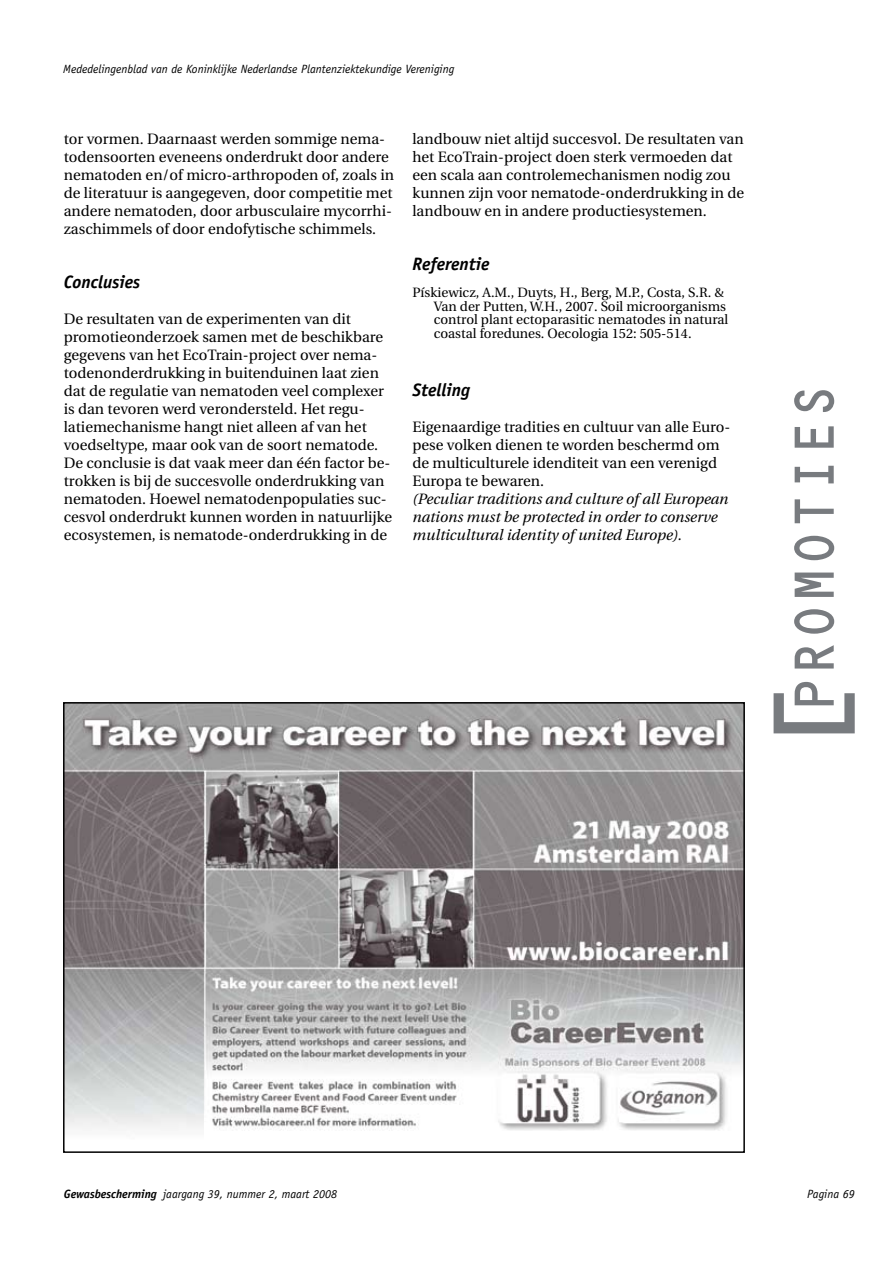
<style>
.page{position:relative;width:893px;height:1263px;background:#fff}
.page>*{position:absolute;margin:0;border:0;box-sizing:border-box;transform-origin:0 0}
.t1{font:109.5px "OCR C Regular";color:#787b7f}
.t2{font:57.6px "OCR C Regular";color:#787b7f;scale:.88 1}
.t3{font:italic 700 18px "Officina Sans";color:#000}
.t4{font:15px/18px "Utopia";color:#000}
.t5{font:italic 15px/18px "Utopia";color:#000}
.t6{font:13.5px/13.5px "Utopia";color:#000}
.t7{font:italic 12px "Officina Sans";color:#000}
.s1{font-weight:700}
</style>
<div class="page">
<img style="left:66px;top:705px;width:676px;height:426px">
<div style="left:63px;top:702px;width:682px;height:451px;border:2px solid #000"></div>
<p class="t7" style="left:63px;top:62px;width:392px">Mededelingenblad van de Koninklijke Nederlandse Plantenziektekundige Vereniging</p>
<p class="t4" style="left:64px;top:130px;width:332px">tor vormen. Daarnaast werden sommige nema&shy;todensoorten eveneens onderdrukt door andere nematoden en/of micro-arthropoden of, zoals in de literatuur is aangegeven, door competitie met andere nematoden, door arbusculaire mycorrhi&shy;zaschimmels of door endofytische schimmels.</p>
<p class="t3" style="left:64px;top:271px;width:78px">Conclusies</p>
<p class="t4" style="left:64px;top:310px;width:330px">De resultaten van de experimenten van dit promotieonderzoek samen met de beschikbare gegevens van het EcoTrain-project over nema&shy;todenonderdrukking in buitenduinen laat zien dat de regulatie van nematoden veel complexer is dan tevoren werd verondersteld. Het regu&shy;latiemechanisme hangt niet alleen af van het voedseltype, maar ook van de soort nematode.<br>De conclusie is dat vaak meer dan één factor be&shy;trokken is bij de succesvolle onderdrukking van nematoden. Hoewel nematodenpopulaties suc&shy;cesvol onderdrukt kunnen worden in natuurlijke ecosystemen, is nematode-onderdrukking in de</p>
<p class="t4" style="left:412px;top:130px;width:333px">landbouw niet altijd succesvol. De resultaten van het EcoTrain-project doen sterk vermoeden dat een scala aan controlemechanismen nodig zou kunnen zijn voor nematode-onderdrukking in de landbouw en in andere productiesystemen.</p>
<p class="t3" style="left:412px;top:253px;width:79px">Referentie</p>
<p class="t6" style="left:434px;top:286px;width:296px;text-indent:-21px">Pískiewicz, A.M., Duyts, H., Berg, M.P., Costa, S.R. &amp; Van der Putten, W.H., 2007. Soil microorganisms control plant ectoparasitic nematodes in natural coastal foredunes. Oecologia 152: 505-514.</p>
<p class="t3" style="left:412px;top:379px;width:59px">Stelling</p>
<p class="t4" style="left:412px;top:418px;width:319px">Eigenaardige tradities en cultuur van alle Euro&shy;pese volken dienen te worden beschermd om de multiculturele idenditeit van een verenigd Europa te bewaren.</p>
<p class="t5" style="left:412px;top:490px;width:318px">(Peculiar traditions and culture of all European nations must be protected in order to conserve multicultural identity of united Europe).</p>
<h2 class="t2" style="left:788px;top:713px;width:377px;rotate:-90deg">PROMOTIES</h2>
<h1 class="t1" style="left:767px;top:753px;width:80px;rotate:-90deg">[</h1>
<p class="t7" style="left:64px;top:1187px;width:275px"><span class="s1">Gewasbescherming</span> jaargang 39, nummer 2, maart 2008</p>
<p class="t7" style="left:807px;top:1186px;width:49px">Pagina 69</p>
</div>
